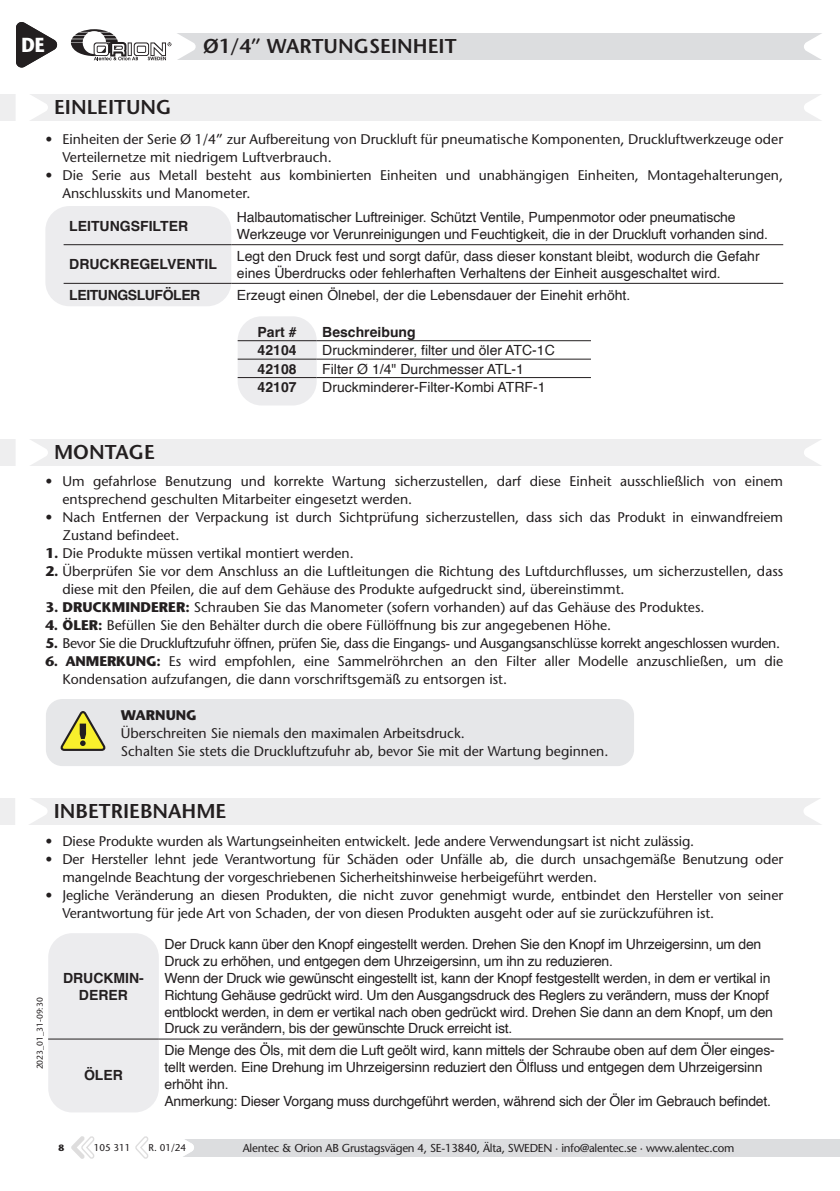
<style>
.page{position:relative;width:840px;height:1191px;background:#fff}
.page>*{position:absolute;margin:0;border:0;box-sizing:border-box;transform-origin:0 0}
.t1{font:700 20.2px "Stone Sans Std";color:#fff;scale:.87 1}
.t2{font:600 20px "Stone Sans Std";color:#231f20}
.t3{font:500 14px/18px "Stone Sans Std";color:#231f20}
.t4{font:14px/16.8px "Helvetica";letter-spacing:-.015em;color:#231f20}
.t5{font:500 14px "Stone Sans Std";letter-spacing:-.03em;color:#231f20}
.t6{font:700 14px/16.8px "Helvetica";color:#231f20;text-align:center}
.t7{font:700 14px "Helvetica";letter-spacing:-.03em;color:#231f20}
.t8{font:700 14px "Stone Sans Std";color:#231f20}
.t9{font:500 11.6px "Stone Sans Std";letter-spacing:-.02em;color:#231f20}
.t10{font:500 9.8px "Stone Sans Std";color:#231f20}
.t11{font:700 9.2px "Stone Sans Std";color:#231f20}
.t12{font:500 8.4px "Stone Sans Std";color:#231f20}
.s1{font-weight:700}
</style>
<div class="page">
<div style="left:167px;top:33px;width:672px;height:27px;background:#dcdddf"></div>
<svg style="left:804px;top:33px;width:35px;height:27px"></svg>
<div style="left:173px;top:1139px;width:666px;height:17px;background:#dcdddf"></div>
<svg style="left:173px;top:1139px;width:21px;height:18px"></svg>
<svg style="left:71px;top:1136px;width:23px;height:23px"></svg>
<svg style="left:135px;top:1136px;width:13px;height:23px"></svg>
<svg style="left:71px;top:29px;width:124px;height:32px"></svg>
<svg style="left:16px;top:22px;width:41px;height:46px"></svg>
<div style="left:237px;top:316px;width:79px;height:89px;background:#ececee;border-radius:24px"></div>
<div style="left:46px;top:699px;width:587px;height:67px;background:#e6e7e9;border-radius:16px"></div>
<svg style="left:60px;top:711px;width:46px;height:40px"></svg>
<div style="left:0;top:94px;width:839px;height:27px;background:#eeeeef"></div>
<svg style="left:16px;top:94px;width:32px;height:27px"></svg>
<svg style="left:804px;top:94px;width:35px;height:27px"></svg>
<div style="left:45px;top:206px;width:186px;height:100px;background:#ececee;border-radius:24px"></div>
<hr style="left:64px;top:244px;width:167px;height:1px;background:#231f20">
<hr style="left:231px;top:244px;width:551px;height:1px;background:#231f20">
<hr style="left:64px;top:283px;width:167px;height:1px;background:#231f20">
<hr style="left:231px;top:283px;width:551px;height:1px;background:#231f20">
<div style="left:48px;top:933px;width:111px;height:179px;background:#ececee;border-radius:24px"></div>
<hr style="left:48px;top:1038px;width:111px;height:1px;background:#231f20">
<hr style="left:159px;top:1038px;width:623px;height:1px;background:#231f20">
<div style="left:0;top:439px;width:839px;height:27px;background:#eeeeef"></div>
<div style="left:0;top:798px;width:839px;height:26px;background:#eeeeef"></div>
<svg style="left:16px;top:439px;width:32px;height:27px"></svg>
<svg style="left:15px;top:798px;width:33px;height:27px"></svg>
<svg style="left:804px;top:439px;width:35px;height:27px"></svg>
<svg style="left:803px;top:798px;width:36px;height:27px"></svg>
<hr style="left:237px;top:340px;width:79px;height:1px;background:#231f20">
<hr style="left:316px;top:340px;width:274px;height:1px;background:#231f20">
<hr style="left:237px;top:359px;width:79px;height:1px;background:#231f20">
<hr style="left:316px;top:359px;width:274px;height:1px;background:#231f20">
<hr style="left:237px;top:377px;width:79px;height:1px;background:#231f20">
<hr style="left:316px;top:377px;width:274px;height:1px;background:#231f20">
<h1 class="t1" style="left:23px;top:33px;width:24px">ES</h1>
<h1 class="t1" style="left:21px;top:33px;width:28px">DE</h1>
<h2 class="t2" style="left:203px;top:34px;width:255px">Ø1/4” WARTUNGSEINHEIT</h2>
<h2 class="t2" style="left:54px;top:95px;width:119px">EINLEITUNG</h2>
<p class="t3" style="left:62px;top:130px;width:722px;text-indent:-17px">• Einheiten der Serie Ø 1/4” zur Aufbereitung von Druckluft für pneumatische Komponenten, Druckluftwerkzeuge oder<br>Verteilernetze mit niedrigem Luftverbrauch.</p>
<p class="t3" style="left:62px;top:166px;width:721px;text-indent:-17px">• Die Serie aus Metall besteht aus kombinierten Einheiten und unabhängigen Einheiten, Montagehalterungen,<br>Anschlusskits und Manometer.</p>
<p class="t6" style="left:69px;top:219px;width:120px">LEITUNGSFILTER</p>
<p class="t4" style="left:237px;top:209px;width:532px">Halbautomatischer Luftreiniger. Schützt Ventile, Pumpenmotor oder pneumatische<br>Werkzeuge vor Verunreinigungen und Feuchtigkeit, die in der Druckluft vorhanden sind.</p>
<p class="t6" style="left:69px;top:257px;width:149px">DRUCKREGELVENTIL</p>
<p class="t4" style="left:237px;top:248px;width:524px">Legt den Druck fest und sorgt dafür, dass dieser konstant bleibt, wodurch die Gefahr eines Überdrucks oder fehlerhaften Verhaltens der Einheit ausgeschaltet wird.</p>
<p class="t7" style="left:69px;top:286px;width:133px">LEITUNGSLUFÖLER</p>
<p class="t4" style="left:237px;top:287px;width:394px">Erzeugt einen Ölnebel, der die Lebensdauer der Einehit erhöht.</p>
<h2 class="t2" style="left:54px;top:440px;width:102px">MONTAGE</h2>
<p class="t6" style="left:257px;top:325px;width:40px">Part #</p>
<p class="t6" style="left:322px;top:325px;width:95px">Beschreibung</p>
<p class="t6" style="left:257px;top:343px;width:40px">42104</p>
<p class="t4" style="left:322px;top:342px;width:234px">Druckminderer, filter und öler ATC-1C</p>
<p class="t6" style="left:257px;top:362px;width:40px">42108</p>
<p class="t4" style="left:322px;top:361px;width:203px">Filter Ø 1/4" Durchmesser ATL-1</p>
<p class="t6" style="left:257px;top:380px;width:40px">42107</p>
<p class="t4" style="left:322px;top:379px;width:225px">Druckminderer-Filter-Kombi ATRF-1</p>
<p class="t3" style="left:62px;top:472px;width:721px;text-indent:-17px">• Um gefahrlose Benutzung und korrekte Wartung sicherzustellen, darf diese Einheit ausschließlich von einem entsprechend geschulten Mitarbeiter eingesetzt werden.</p>
<p class="t3" style="left:62px;top:508px;width:721px;text-indent:-17px">• Nach Entfernen der Verpackung ist durch Sichtprüfung sicherzustellen, dass sich das Produkt in einwandfreiem<br>Zustand befindeet.</p>
<p class="t3" style="left:45px;top:544px;width:310px"><span class="s1">1.</span> Die Produkte müssen vertikal montiert werden.</p>
<p class="t3" style="left:62px;top:562px;width:722px;text-indent:-17px"><span class="s1">2.</span> Überprüfen Sie vor dem Anschluss an die Luftleitungen die Richtung des Luftdurchflusses, um sicherzustellen, dass diese mit den Pfeilen, die auf dem Gehäuse des Produkte aufgedruckt sind, übereinstimmt.</p>
<p class="t3" style="left:45px;top:598px;width:660px"><span class="s1">3. DRUCKMINDERER:</span> Schrauben Sie das Manometer (sofern vorhanden) auf das Gehäuse des Produktes.</p>
<p class="t3" style="left:45px;top:616px;width:567px"><span class="s1">4. ÖLER:</span> Befüllen Sie den Behälter durch die obere Füllöffnung bis zur angegebenen Höhe.</p>
<p class="t5" style="left:45px;top:635px;width:735px"><span class="s1">5.</span> Bevor Sie die Druckluftzufuhr öffnen, prüfen Sie, dass die Eingangs- und Ausgangsanschlüsse korrekt angeschlossen wurden.</p>
<p class="t3" style="left:62px;top:652px;width:721px;text-indent:-17px"><span class="s1">6. ANMERKUNG:</span> Es wird empfohlen, eine Sammelröhrchen an den Filter aller Modelle anzuschließen, um die<br>Kondensation aufzufangen, die dann vorschriftsgemäß zu entsorgen ist.</p>
<p class="t8" style="left:121px;top:707px;width:77px">WARNUNG</p>
<p class="t3" style="left:121px;top:724px;width:488px">Überschreiten Sie niemals den maximalen Arbeitsdruck.<br>Schalten Sie stets die Druckluftzufuhr ab, bevor Sie mit der Wartung beginnen.</p>
<h2 class="t2" style="left:54px;top:799px;width:174px">INBETRIEBNAHME</h2>
<p class="t3" style="left:45px;top:832px;width:650px">• Diese Produkte wurden als Wartungseinheiten entwickelt. Jede andere Verwendungsart ist nicht zulässig.</p>
<p class="t3" style="left:62px;top:850px;width:721px;text-indent:-17px">• Der Hersteller lehnt jede Verantwortung für Schäden oder Unfälle ab, die durch unsachgemäße Benutzung oder mangelnde Beachtung der vorgeschriebenen Sicherheitshinweise herbeigeführt werden.</p>
<p class="t3" style="left:62px;top:886px;width:721px;text-indent:-17px">• Jegliche Veränderung an diesen Produkten, die nicht zuvor genehmigt wurde, entbindet den Hersteller von seiner<br>Verantwortung für jede Art von Schaden, der von diesen Produkten ausgeht oder auf sie zurückzuführen ist.</p>
<p class="t12" style="left:35px;top:1069px;width:73px;rotate:-90deg">2023_01_31-09:30</p>
<p class="t6" style="left:63px;top:971px;width:82px">DRUCKMIN-<br>DERER</p>
<p class="t6" style="left:84px;top:1068px;width:40px">ÖLER</p>
<p class="t4" style="left:164px;top:936px;width:609px">Der Druck kann über den Knopf eingestellt werden. Drehen Sie den Knopf im Uhrzeigersinn, um den Druck zu erhöhen, und entgegen dem Uhrzeigersinn, um ihn zu reduzieren.<br>Wenn der Druck wie gewünscht eingestellt ist, kann der Knopf festgestellt werden, in dem er vertikal in Richtung Gehäuse gedrückt wird. Um den Ausgangsdruck des Reglers zu verändern, muss der Knopf entblockt werden, in dem er vertikal nach oben gedrückt wird. Drehen Sie dann an dem Knopf, um den Druck zu verändern, bis der gewünschte Druck erreicht ist.</p>
<p class="t4" style="left:164px;top:1042px;width:611px">Die Menge des Öls, mit dem die Luft geölt wird, kann mittels der Schraube oben auf dem Öler einges&shy;tellt werden. Eine Drehung im Uhrzeigersinn reduziert den Ölfluss und entgegen dem Uhrzeigersinn erhöht ihn.<br>Anmerkung: Dieser Vorgang muss durchgeführt werden, während sich der Öler im Gebrauch befindet.</p>
<p class="t11" style="left:58px;top:1142px;width:7px">8</p>
<p class="t10" style="left:94px;top:1141px;width:38px">105 311</p>
<p class="t10" style="left:148px;top:1141px;width:39px">R. 01/24</p>
<p class="t9" style="left:243px;top:1140px;width:493px">Alentec &amp; Orion AB Grustagsvägen 4, SE-13840, Älta, SWEDEN · info@alentec.se · www.alentec.com</p>
</div>
